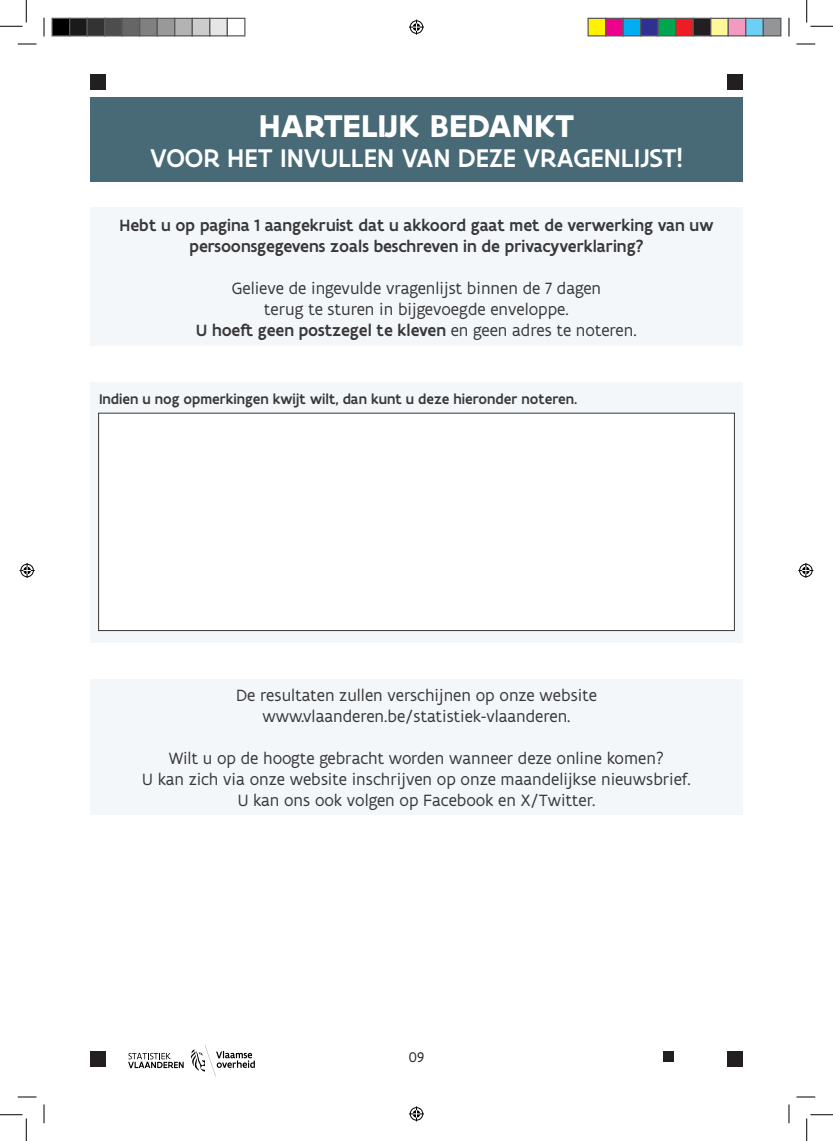
<style>
.page{position:relative;width:833px;height:1141px;background:#fff}
.page>*{position:absolute;margin:0;border:0;box-sizing:border-box;transform-origin:0 0}
.Titel{font:700 33.75px "Flanders Art Sans";color:#fff}
.Titel-2{font:500 27.5px "Flanders Art Sans";color:#fff}
.Question_Text{font:17.5px "Flanders Art Sans";color:#383839}
.Question_Text-2{font:500 17.5px/21px "Flanders Art Sans";color:#383839;text-align:center}
.Question_Text-3{font:500 15px "Flanders Art Sans";color:#383839}
.t1{font:15px "Flanders Art Sans";color:#231f20}
.s1{font-weight:400}
</style>
<div class="page">
<div style="left:90px;top:74px;width:16px;height:16px;background:#231f20"></div>
<div style="left:726px;top:74px;width:16px;height:16px;background:#231f20"></div>
<div style="left:90px;top:1050px;width:16px;height:16px;background:#231f20"></div>
<div style="left:726px;top:1050px;width:16px;height:16px;background:#231f20"></div>
<svg style="left:190px;top:1044px;width:65px;height:32px"></svg>
<svg style="left:128px;top:1052px;width:55px;height:16px"></svg>
<div style="left:90px;top:97px;width:652px;height:85px;background:#476a76"></div>
<div style="left:90px;top:207px;width:652px;height:139px;background:#f4f7fa"></div>
<div style="left:90px;top:382px;width:652px;height:260px;background:#f4f7fa"></div>
<div style="left:98px;top:412px;width:636px;height:219px;background:#fff;border:1px solid #383839"></div>
<div style="left:90px;top:679px;width:652px;height:136px;background:#f4f7fa"></div>
<div style="left:662px;top:1050px;width:11px;height:11px;background:#231f20"></div>
<svg style="left:18px;top:43px;width:18px;height:2px"></svg>
<svg style="left:796px;top:43px;width:18px;height:2px"></svg>
<svg style="left:18px;top:1096px;width:18px;height:1px"></svg>
<svg style="left:796px;top:1096px;width:18px;height:1px"></svg>
<svg style="left:43px;top:18px;width:2px;height:18px"></svg>
<svg style="left:43px;top:1104px;width:2px;height:19px"></svg>
<svg style="left:788px;top:18px;width:1px;height:18px"></svg>
<svg style="left:788px;top:1104px;width:1px;height:19px"></svg>
<svg style="left:0;top:0;width:27px;height:27px"></svg>
<svg style="left:0;top:1114px;width:27px;height:26px"></svg>
<svg style="left:806px;top:0;width:26px;height:27px"></svg>
<svg style="left:806px;top:1114px;width:26px;height:26px"></svg>
<svg style="left:409px;top:20px;width:15px;height:15px"></svg>
<svg style="left:409px;top:1106px;width:15px;height:15px"></svg>
<svg style="left:20px;top:563px;width:15px;height:15px"></svg>
<svg style="left:798px;top:563px;width:14px;height:15px"></svg>
<div style="left:52px;top:18px;width:18px;height:18px;background:#000"></div>
<div style="left:51px;top:18px;width:19px;height:18px;border:1px solid #595959"></div>
<div style="left:70px;top:18px;width:17px;height:18px;background:#1a1a1a"></div>
<div style="left:69px;top:18px;width:19px;height:18px;border:1px solid #595959"></div>
<div style="left:87px;top:18px;width:18px;height:18px;background:#333"></div>
<div style="left:86px;top:18px;width:19px;height:18px;border:1px solid #595959"></div>
<div style="left:105px;top:18px;width:17px;height:18px;background:#4d4d4d"></div>
<div style="left:104px;top:18px;width:19px;height:18px;border:1px solid #595959"></div>
<div style="left:122px;top:18px;width:18px;height:18px;background:#666"></div>
<div style="left:121px;top:18px;width:19px;height:18px;border:1px solid #595959"></div>
<div style="left:140px;top:18px;width:17px;height:18px;background:#808080"></div>
<div style="left:139px;top:18px;width:19px;height:18px;border:1px solid #595959"></div>
<div style="left:157px;top:18px;width:18px;height:18px;background:#999"></div>
<div style="left:156px;top:18px;width:19px;height:18px;border:1px solid #595959"></div>
<div style="left:175px;top:18px;width:17px;height:18px;background:#b3b3b3"></div>
<div style="left:174px;top:18px;width:19px;height:18px;border:1px solid #595959"></div>
<div style="left:192px;top:18px;width:18px;height:18px;background:#ccc"></div>
<div style="left:191px;top:18px;width:19px;height:18px;border:1px solid #595959"></div>
<div style="left:210px;top:18px;width:17px;height:18px;background:#e6e6e6"></div>
<div style="left:209px;top:18px;width:19px;height:18px;border:1px solid #595959"></div>
<div style="left:226px;top:18px;width:19px;height:18px;border:1px solid #595959"></div>
<div style="left:587px;top:18px;width:18px;height:18px;background:#fff101"></div>
<div style="left:587px;top:18px;width:19px;height:18px;border:1px solid #595959"></div>
<div style="left:605px;top:18px;width:17px;height:18px;background:#ed028c"></div>
<div style="left:604px;top:18px;width:19px;height:18px;border:1px solid #595959"></div>
<div style="left:622px;top:18px;width:18px;height:18px;background:#00aeef"></div>
<div style="left:622px;top:18px;width:19px;height:18px;border:1px solid #595959"></div>
<div style="left:640px;top:18px;width:17px;height:18px;background:#2e3092"></div>
<div style="left:639px;top:18px;width:19px;height:18px;border:1px solid #595959"></div>
<div style="left:657px;top:18px;width:18px;height:18px;background:#00a54f"></div>
<div style="left:657px;top:18px;width:19px;height:18px;border:1px solid #595959"></div>
<div style="left:675px;top:18px;width:17px;height:18px;background:#ee1d23"></div>
<div style="left:674px;top:18px;width:19px;height:18px;border:1px solid #595959"></div>
<div style="left:692px;top:18px;width:18px;height:18px;background:#231f20"></div>
<div style="left:692px;top:18px;width:19px;height:18px;border:1px solid #595959"></div>
<div style="left:710px;top:18px;width:17px;height:18px;background:#fff79a"></div>
<div style="left:709px;top:18px;width:19px;height:18px;border:1px solid #595959"></div>
<div style="left:727px;top:18px;width:18px;height:18px;background:#f499c2"></div>
<div style="left:727px;top:18px;width:19px;height:18px;border:1px solid #595959"></div>
<div style="left:745px;top:18px;width:17px;height:18px;background:#6bcff6"></div>
<div style="left:744px;top:18px;width:19px;height:18px;border:1px solid #595959"></div>
<div style="left:762px;top:18px;width:18px;height:18px;background:#939598"></div>
<div style="left:762px;top:18px;width:19px;height:18px;border:1px solid #595959"></div>
<p class="Titel" style="left:259px;top:105px;width:316px">HARTELIJK BEDANKT</p>
<p class="Titel-2" style="left:150px;top:141px;width:533px">VOOR HET INVULLEN VAN DEZE VRAGENLIJST!</p>
<p class="Question_Text-2" style="left:119px;top:214px;width:595px">Hebt u op pagina 1 aangekruist dat u akkoord gaat met de verwerking van uw persoonsgegevens zoals beschreven in de privacyverklaring?</p>
<p class="Question_Text" style="left:232px;top:277px;width:370px">Gelieve de ingevulde vragenlijst binnen de 7 dagen</p>
<p class="Question_Text" style="left:264px;top:298px;width:306px">terug te sturen in bijgevoegde enveloppe.</p>
<p class="Question_Text-2" style="left:196px;top:319px;width:441px">U hoeft geen postzegel te kleven <span class="s1">en geen adres te noteren.</span></p>
<p class="Question_Text-3" style="left:99px;top:389px;width:479px">Indien u nog opmerkingen kwijt wilt, dan kunt u deze hieronder noteren.</p>
<p class="Question_Text" style="left:236px;top:684px;width:362px">De resultaten zullen verschijnen op onze website</p>
<p class="Question_Text" style="left:262px;top:705px;width:309px">www.vlaanderen.be/statistiek-vlaanderen.</p>
<p class="Question_Text" style="left:169px;top:747px;width:496px">Wilt u op de hoogte gebracht worden wanneer deze online komen?</p>
<p class="Question_Text" style="left:142px;top:768px;width:549px">U kan zich via onze website inschrijven op onze maandelijkse nieuwsbrief.</p>
<p class="Question_Text" style="left:237px;top:789px;width:359px">U kan ons ook volgen op Facebook en X/Twitter.</p>
<p class="t1" style="left:408px;top:1047px;width:17px">09</p>
</div>
